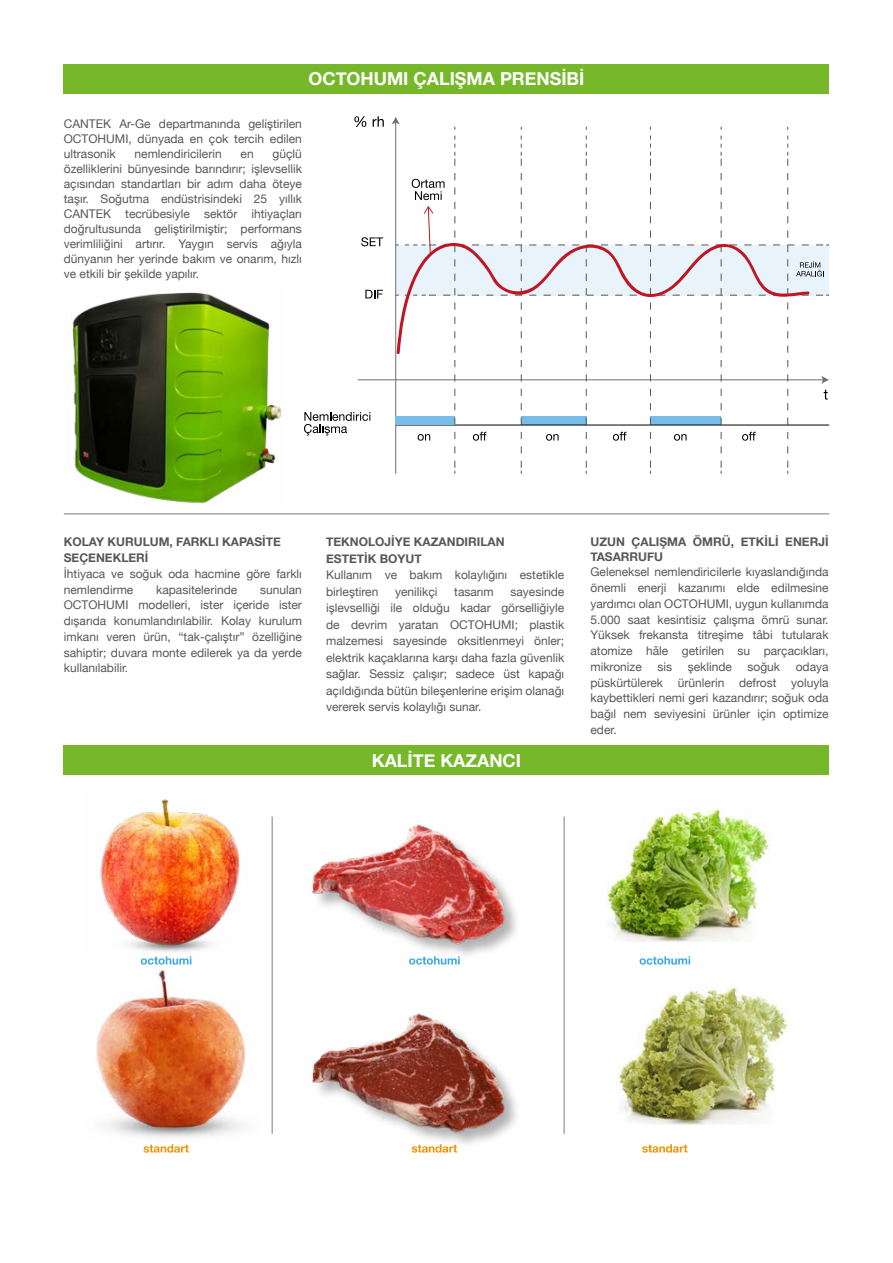
<style>
.page{position:relative;width:893px;height:1263px;background:#fff}
.page>*{position:absolute;margin:0;border:0;box-sizing:border-box;transform-origin:0 0}
.t1{font:700 17.85px "Helvetica Neue";color:#fff}
.t2{font:12px/15.8px "Helvetica Neue";color:#575756;text-align:justify}
.t3{font:700 12px/16.5px "Helvetica Neue";color:#575756}
</style>
<div class="page">
<img style="left:100px;top:799px;width:140px;height:159px">
<img style="left:96px;top:960px;width:150px;height:178px">
<div style="left:64px;top:64px;width:765px;height:30px;background:#76b82a"></div>
<div style="left:64px;top:745px;width:765px;height:30px;background:#76b82a"></div>
<img style="left:71px;top:292px;width:211px;height:212px">
<hr style="left:395px;top:122px;width:1px;height:352px;background:#706f6f">
<svg style="left:392px;top:117px;width:8px;height:7px"></svg>
<hr style="left:358px;top:379px;width:466px;height:1px;background:#706f6f">
<svg style="left:354px;top:116px;width:12px;height:11px"></svg>
<svg style="left:373px;top:116px;width:11px;height:11px"></svg>
<svg style="left:304px;top:412px;width:66px;height:23px"></svg>
<svg style="left:365px;top:290px;width:18px;height:8px"></svg>
<svg style="left:361px;top:237px;width:22px;height:9px"></svg>
<hr style="left:396px;top:425px;width:433px;height:1px;background:#000">
<div style="left:396px;top:416px;width:59px;height:9px;background:#78bce9"></div>
<svg style="left:405px;top:136px;width:424px;height:338px"></svg>
<svg style="left:396px;top:241px;width:414px;height:114px"></svg>
<hr style="left:64px;top:513px;width:765px;height:1px;background:#7c7b7b">
<svg style="left:144px;top:1144px;width:45px;height:8px"></svg>
<svg style="left:412px;top:1150px;width:45px;height:2px"></svg>
<svg style="left:141px;top:956px;width:50px;height:9px"></svg>
<svg style="left:409px;top:961px;width:51px;height:4px"></svg>
<div style="left:313px;top:826px;width:208px;height:135px;background:#000;opacity:.3"></div>
<img style="left:311px;top:824px;width:202px;height:123px">
<div style="left:313px;top:1015px;width:208px;height:135px;background:#000;opacity:.3"></div>
<img style="left:311px;top:1013px;width:202px;height:123px">
<svg style="left:642px;top:1144px;width:45px;height:8px"></svg>
<svg style="left:640px;top:956px;width:50px;height:9px"></svg>
<hr style="left:272px;top:816px;width:1px;height:318px;background:#7c7b7b">
<hr style="left:564px;top:816px;width:1px;height:318px;background:#7c7b7b">
<img style="left:606px;top:809px;width:165px;height:132px">
<img style="left:618px;top:986px;width:170px;height:138px">
<h1 class="t1" style="left:308px;top:64px;width:277px">OCTOHUMI ÇALIŞMA PRENSİBİ</h1>
<p class="t2" style="left:64px;top:116px;width:240px;line-height:15px">CANTEK Ar-Ge departmanında geliştirilen OCTOHUMI, dünyada en çok tercih edilen ultrasonik</p>
<p class="t2" style="left:64px;top:146px;width:240px;line-height:15px;text-indent:209px">güçlü özelliklerini bünyesinde barındırır; işlevsellik açısından standartları bir adım daha öteye taşır. Soğutma endüstrisindeki 25 yıllık CANTEK tecrübesiyle sektör ihtiyaçları doğrultusunda geliştirilmiştir; performans verimliliğini artırır. Yaygın servis ağıyla dünyanın her yerinde bakım ve onarım, hızlı ve etkili bir şekilde yapılır.</p>
<p class="t2" style="left:135px;top:146px;width:89px">nemlendiricilerin</p>
<p class="t2" style="left:241px;top:146px;width:15px">en</p>
<p class="t3" style="left:64px;top:534px;width:219px;line-height:15.8px">KOLAY KURULUM, FARKLI KAPASİTE<br>SEÇENEKLERİ</p>
<p class="t2" style="left:64px;top:566px;width:240px">İhtiyaca ve soğuk oda hacmine göre farklı nemlendirme</p>
<p class="t2" style="left:64px;top:582px;width:240px;text-indent:196px">sunulan OCTOHUMI modelleri, ister içeride ister dışarıda konumlandırılabilir. Kolay kurulum imkanı veren ürün, “tak-çalıştır” özelliğine sahiptir; duvara monte edilerek ya da yerde kullanılabilir.</p>
<p class="t2" style="left:156px;top:582px;width:83px">kapasitelerinde</p>
<p class="t3" style="left:326px;top:534px;width:180px">TEKNOLOJİYE KAZANDIRILAN<br>ESTETİK BOYUT</p>
<p class="t2" style="left:326px;top:567px;width:240px;line-height:16.5px">Kullanım ve bakım kolaylığını estetikle birleştiren</p>
<p class="t2" style="left:326px;top:584px;width:240px;line-height:16.5px;text-indent:184px">sayesinde işlevselliği ile olduğu kadar görselliğiyle de devrim yaratan OCTOHUMI; plastik malzemesi sayesinde oksitlenmeyi önler; elektrik kaçaklarına karşı daha fazla güvenlik sağlar. Sessiz çalışır; sadece üst kapağı açıldığında bütün bileşenlerine erişim olanağı vererek servis kolaylığı sunar.</p>
<p class="t2" style="left:395px;top:584px;width:44px">yenilikçi</p>
<p class="t2" style="left:454px;top:584px;width:41px">tasarım</p>
<h1 class="t1" style="left:372px;top:747px;width:151px">KALİTE KAZANCI</h1>
<p class="t3" style="left:590px;top:535px;width:240px;line-height:14.4px">UZUN ÇALIŞMA ÖMRÜ, ETKİLİ ENERJİ<br>TASARRUFU</p>
<p class="t2" style="left:590px;top:565px;width:240px">Geleneksel nemlendiricilerle kıyaslandığında önemli enerji kazanımı elde edilmesine yardımcı olan OCTOHUMI, uygun kullanımda 5.000 saat kesintisiz çalışma ömrü sunar.<br>Yüksek frekansta titreşime tâbi tutularak atomize hâle getirilen su parçacıkları, mikronize</p>
<p class="t2" style="left:657px;top:659px;width:16px">sis</p>
<p class="t2" style="left:688px;top:659px;width:46px">şeklinde</p>
<p class="t2" style="left:747px;top:659px;width:34px">soğuk</p>
<p class="t2" style="left:590px;top:659px;width:240px;text-indent:205px">odaya püskürtülerek ürünlerin defrost yoluyla kaybettikleri nemi geri kazandırır; soğuk oda bağıl nem seviyesini ürünler için optimize eder.</p>
</div>
